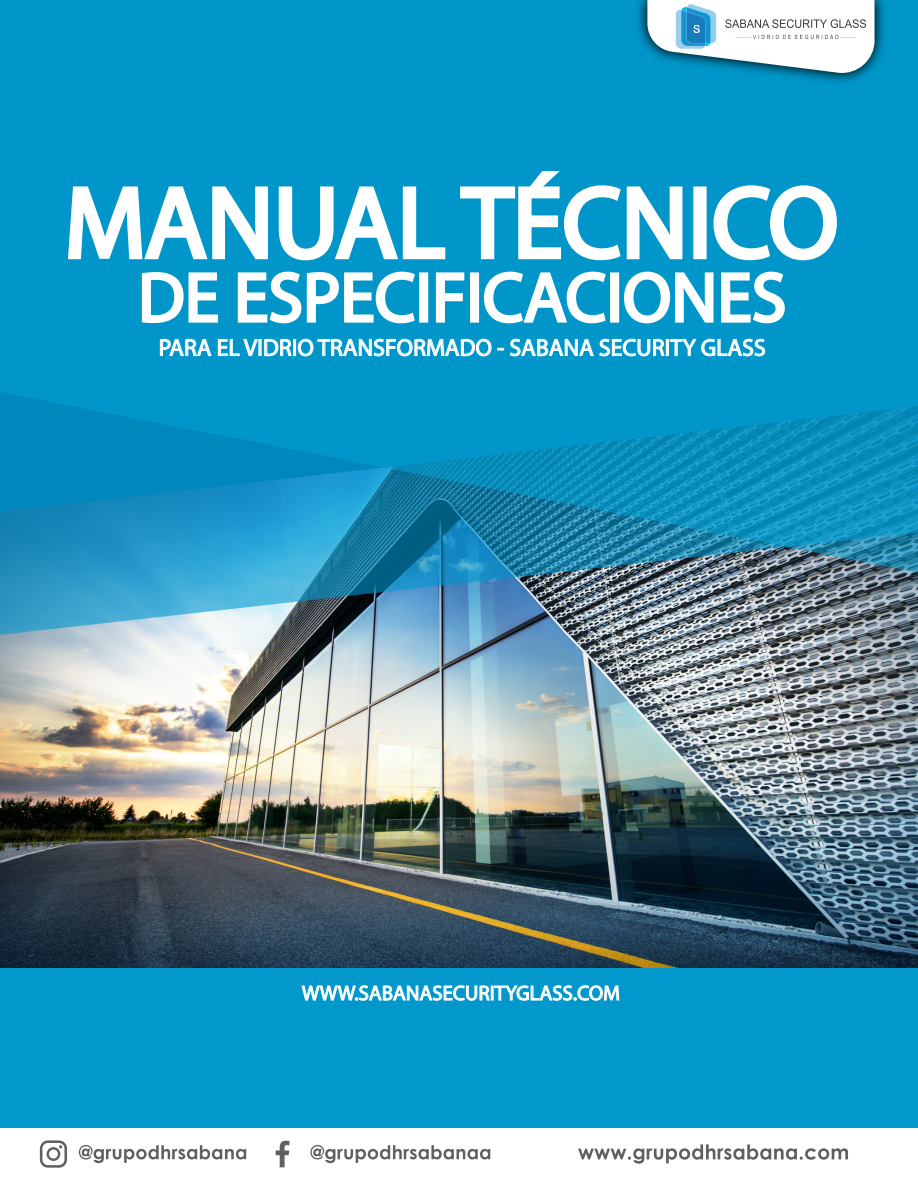
<style>
.page{position:relative;width:918px;height:1188px;background:#fff}
.page>*{position:absolute;margin:0;border:0;box-sizing:border-box;transform-origin:0 0}
.t1{font:101.25px "Myriad Pro";color:#fff}
.t2{font:70.05px "Myriad Pro";color:#fff}
.t3{font:23.85px "Myriad Pro";color:#fff}
.t4{font:20.85px "Myriad Pro";color:#fff}
</style>
<div class="page">
<img style="left:0;top:635px;width:918px;height:333px">
<img style="left:0;top:574px;width:918px;height:61px">
<svg style="left:0;top:0;width:918px;height:574px;background:#0792c3"></svg>
<div style="left:0;top:968px;width:918px;height:159px;background:#0298cc"></div>
<svg style="left:66px;top:183px;width:204px;height:80px"></svg>
<svg style="left:276px;top:184px;width:172px;height:79px"></svg>
<svg style="left:458px;top:167px;width:227px;height:96px"></svg>
<div style="left:693px;top:186px;width:14px;height:73px;border:4px solid #fff"></div>
<svg style="left:711px;top:183px;width:128px;height:80px"></svg>
<svg style="left:140px;top:271px;width:80px;height:54px"></svg>
<svg style="left:236px;top:270px;width:181px;height:55px"></svg>
<div style="left:419px;top:272px;width:9px;height:51px;border:3px solid #fff"></div>
<svg style="left:434px;top:271px;width:32px;height:53px"></svg>
<div style="left:470px;top:272px;width:9px;height:51px;border:3px solid #fff"></div>
<svg style="left:482px;top:270px;width:126px;height:55px"></svg>
<div style="left:610px;top:272px;width:9px;height:51px;border:3px solid #fff"></div>
<svg style="left:623px;top:270px;width:163px;height:55px"></svg>
<svg style="left:160px;top:338px;width:52px;height:18px"></svg>
<svg style="left:218px;top:339px;width:74px;height:18px"></svg>
<div style="left:293px;top:339px;width:3px;height:17px;border:1px solid #fff"></div>
<svg style="left:298px;top:338px;width:193px;height:18px;background:#50b6da"></svg>
<svg style="left:498px;top:348px;width:6px;height:2px"></svg>
<svg style="left:510px;top:338px;width:255px;height:18px;background:#4bb4d9"></svg>
<svg style="left:276px;top:1141px;width:13px;height:26px"></svg>
<svg style="left:40px;top:1140px;width:27px;height:28px"></svg>
<svg style="left:79px;top:1145px;width:167px;height:18px"></svg>
<svg style="left:310px;top:1145px;width:180px;height:18px"></svg>
<svg style="left:578px;top:1144px;width:270px;height:20px"></svg>
<svg style="left:302px;top:985px;width:317px;height:16px"></svg>
<div style="left:592px;top:0;width:326px;height:128px;background:#0196ca"></div>
<svg style="left:647px;top:0;width:228px;height:75px"></svg>
<h1 class="t1" style="left:64px;top:161px;width:775px">MANUAL TÉCNICO</h1>
<h2 class="t2" style="left:138px;top:254px;width:650px">DE ESPECIFICACIONES</h2>
<p class="t3" style="left:159px;top:333px;width:609px">PARA EL VIDRIO TRANSFORMADO - SABANA SECURITY GLASS</p>
<p class="t4" style="left:302px;top:980px;width:320px">WWW.SABANASECURITYGLASS.COM</p>
</div>
